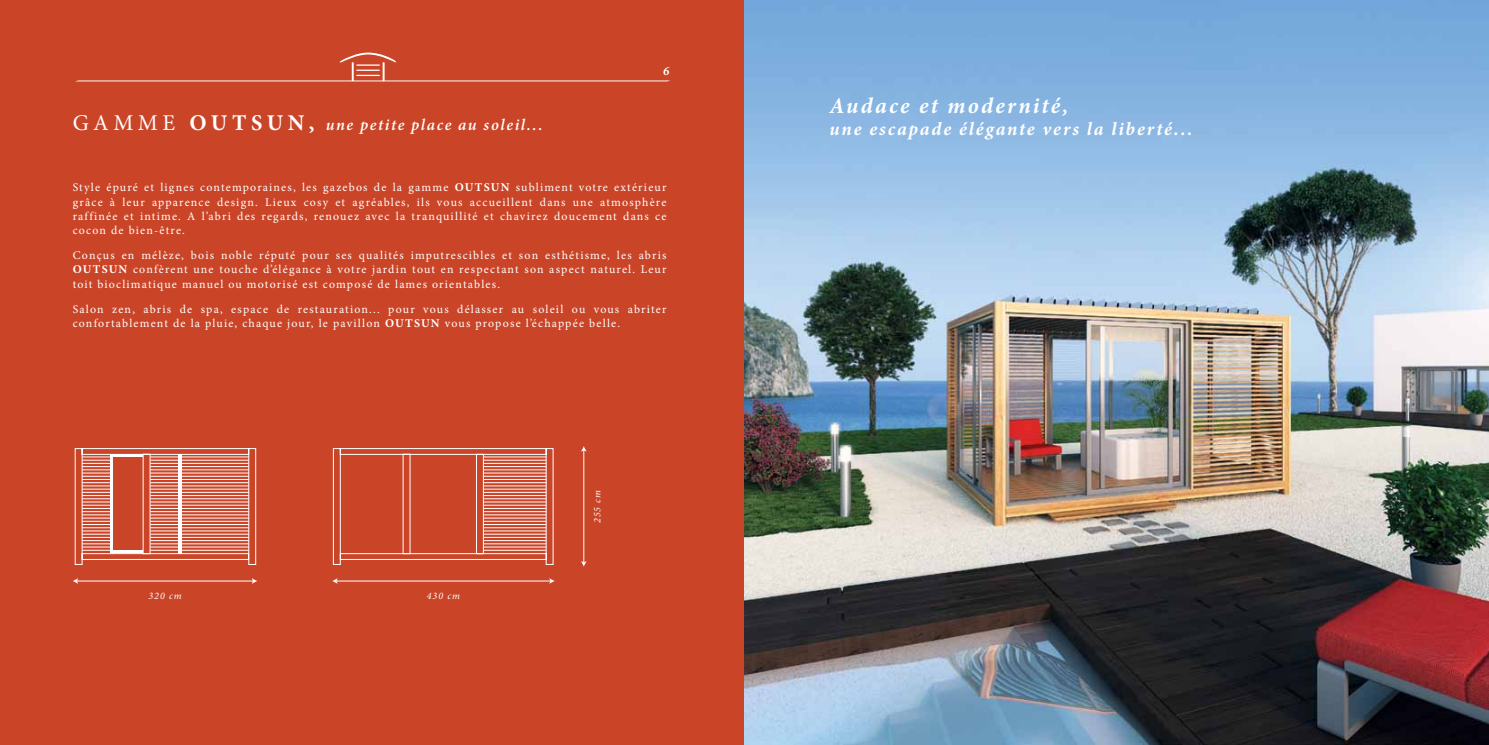
<style>
.page{position:relative;width:1489px;height:745px;background:#fff}
.page>*{position:absolute;margin:0;border:0;box-sizing:border-box;transform-origin:0 0}
.t1{font:italic 700 22.5px "Minion Pro";letter-spacing:.1em;color:#fff}
.t2{font:italic 700 18.75px "Minion Pro";letter-spacing:.1em;color:#fff}
.t3{font:italic 600 16.25px "Minion Pro";letter-spacing:.095em;color:#fff}
.t4{font:italic 700 12.5px "Minion Pro";color:#fff}
.t5{font:11.88px/14.2px "Minion Pro";letter-spacing:.1em;color:#fff;text-align:justify}
.t6{font:italic 10px "Minion Pro";letter-spacing:.1em;color:#fff}
.s1{font-weight:400;font-style:normal;font-size:22.5px}
.s2{font-weight:700;font-style:normal;font-size:22.5px}
.s3{font-weight:700}
</style>
<div class="page">
<div style="left:0;top:0;width:744px;height:744px;background:#ca4528"></div>
<img style="left:744px;top:0;width:744px;height:744px">
<svg style="left:77px;top:53px;width:593px;height:28px"></svg>
<hr style="left:336px;top:580px;width:215px;height:1px;background:#fff">
<svg style="left:332px;top:578px;width:5px;height:5px"></svg>
<svg style="left:549px;top:578px;width:5px;height:5px"></svg>
<hr style="left:76px;top:580px;width:177px;height:1px;background:#fff">
<svg style="left:73px;top:578px;width:5px;height:5px"></svg>
<svg style="left:252px;top:578px;width:5px;height:5px"></svg>
<hr style="left:583px;top:449px;width:1px;height:113px;background:#fff">
<svg style="left:581px;top:560px;width:6px;height:6px"></svg>
<svg style="left:581px;top:446px;width:6px;height:5px"></svg>
<svg style="left:74px;top:448px;width:7px;height:117px"></svg>
<svg style="left:81px;top:448px;width:473px;height:117px"></svg>
<hr style="left:483px;top:456px;width:63px;height:1px;background:#fff">
<hr style="left:483px;top:459px;width:63px;height:1px;background:#fff">
<hr style="left:483px;top:462px;width:63px;height:1px;background:#fff">
<hr style="left:483px;top:466px;width:63px;height:1px;background:#fff">
<hr style="left:483px;top:469px;width:63px;height:1px;background:#fff">
<hr style="left:483px;top:472px;width:63px;height:1px;background:#fff">
<hr style="left:483px;top:475px;width:63px;height:1px;background:#fff">
<hr style="left:483px;top:479px;width:63px;height:1px;background:#fff">
<hr style="left:483px;top:482px;width:63px;height:1px;background:#fff">
<hr style="left:483px;top:485px;width:63px;height:1px;background:#fff">
<hr style="left:483px;top:488px;width:63px;height:1px;background:#fff">
<hr style="left:483px;top:491px;width:63px;height:1px;background:#fff">
<hr style="left:483px;top:495px;width:63px;height:1px;background:#fff">
<hr style="left:483px;top:498px;width:63px;height:1px;background:#fff">
<hr style="left:483px;top:501px;width:63px;height:1px;background:#fff">
<hr style="left:483px;top:504px;width:63px;height:1px;background:#fff">
<hr style="left:483px;top:507px;width:63px;height:1px;background:#fff">
<hr style="left:483px;top:511px;width:63px;height:1px;background:#fff">
<hr style="left:483px;top:514px;width:63px;height:1px;background:#fff">
<hr style="left:483px;top:517px;width:63px;height:1px;background:#fff">
<hr style="left:483px;top:520px;width:63px;height:1px;background:#fff">
<hr style="left:483px;top:523px;width:63px;height:1px;background:#fff">
<hr style="left:483px;top:527px;width:63px;height:1px;background:#fff">
<hr style="left:483px;top:530px;width:63px;height:1px;background:#fff">
<hr style="left:483px;top:533px;width:63px;height:1px;background:#fff">
<hr style="left:483px;top:536px;width:63px;height:1px;background:#fff">
<hr style="left:483px;top:540px;width:63px;height:1px;background:#fff">
<hr style="left:483px;top:543px;width:63px;height:1px;background:#fff">
<hr style="left:483px;top:546px;width:63px;height:1px;background:#fff">
<hr style="left:483px;top:549px;width:63px;height:1px;background:#fff">
<h3 class="t3" style="left:73px;top:113px;width:471px"><span class="s1">GAMME</span> <span class="s2">OUTSUN,</span> une petite place au soleil...</h3>
<p class="t4" style="left:663px;top:62px;width:8px">6</p>
<p class="t5" style="left:73px;top:180px;width:595px">Style épuré et lignes contemporaines, les gazebos de la gamme <span class="s3">OUTSUN</span> subliment votre extérieur grâce à leur apparence design. Lieux cosy et agréables, ils vous accueillent dans une atmosphère raffinée et intime. A l’abri des regards, renouez avec la tranquillité et chavirez doucement dans ce cocon de bien-être.</p>
<p class="t5" style="left:73px;top:248px;width:595px">Conçus en mélèze, bois noble réputé pour ses qualités imputrescibles et son esthétisme, les abris <span class="s3">OUTSUN</span> confèrent une touche d’élégance à votre jardin tout en respectant son aspect naturel. Leur toit bioclimatique manuel ou motorisé est composé de lames orientables.</p>
<p class="t5" style="left:73px;top:301px;width:595px">Salon zen, abris de spa, espace de restauration... pour vous délasser au soleil ou vous abriter confortablement de la pluie, chaque jour, le pavillon <span class="s3">OUTSUN</span> vous propose l’échappée belle.</p>
<p class="t6" style="left:148px;top:588px;width:35px">320 cm</p>
<p class="t6" style="left:427px;top:588px;width:35px">430 cm</p>
<p class="t6" style="left:590px;top:523px;width:35px;rotate:-90deg">255 cm</p>
<h1 class="t1" style="left:829px;top:89px;width:240px">Audace et modernité,</h1>
<h2 class="t2" style="left:829px;top:116px;width:364px">une escapade élégante vers la liberté...</h2>
</div>
